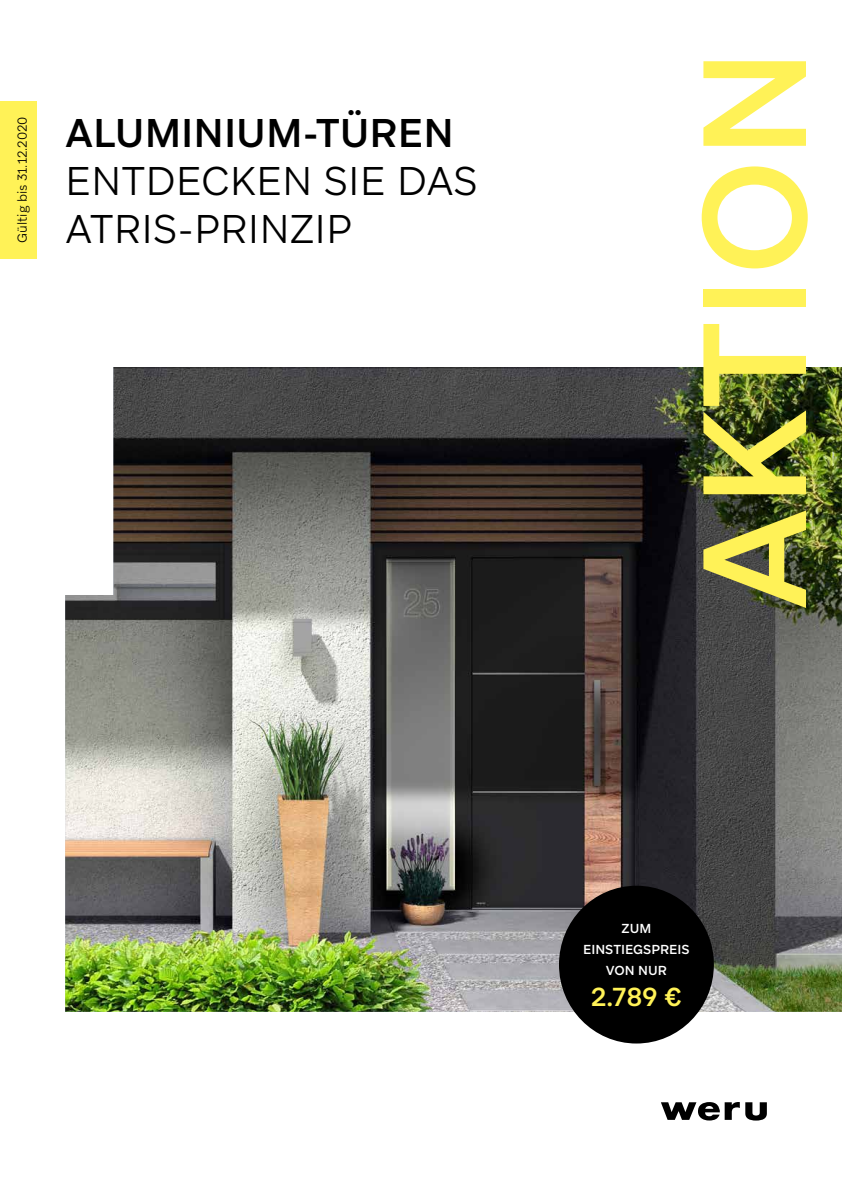
<style>
.page{position:relative;width:842px;height:1191px;background:#fff}
.page>*{position:absolute;margin:0;border:0;box-sizing:border-box;transform-origin:0 0}
.t1{font:500 146.5px "Aribau Grotesk";color:#fff257}
.t2{font:300 40px/48px "Aribau Grotesk";color:#000}
.t3{font:500 40px "Aribau Grotesk";color:#000}
.t4{font:500 26px "Aribau Grotesk";color:#fff257}
.t5{font:500 13px/21px "Aribau Grotesk";color:#fff;text-align:center}
.t6{font:300 13px "Aribau Grotesk";color:#000}
</style>
<div class="page">
<svg style="left:661px;top:1102px;width:106px;height:18px"></svg>
<img style="left:65px;top:367px;width:777px;height:644px">
<div style="left:0;top:101px;width:36px;height:157px;background:#fff257"></div>
<div style="left:559px;top:885px;width:155px;height:158px;background:#000;border-radius:50%"></div>
<p class="t6" style="left:14px;top:243px;width:128px;rotate:-90deg">Gültig bis 31.12.2020</p>
<p class="t3" style="left:65px;top:107px;width:390px">ALUMINIUM-TÜREN</p>
<p class="t2" style="left:65px;top:156px;width:414px">ENTDECKEN SIE DAS<br>ATRIS-PRINZIP</p>
<h1 class="t1" style="left:662px;top:611px;width:564px;rotate:-90deg">AKTION</h1>
<p class="t5" style="left:583px;top:918px;width:108px">ZUM<br>EINSTIEGSPREIS<br>VON NUR</p>
<p class="t4" style="left:591px;top:980px;width:93px">2.789 €</p>
</div>
